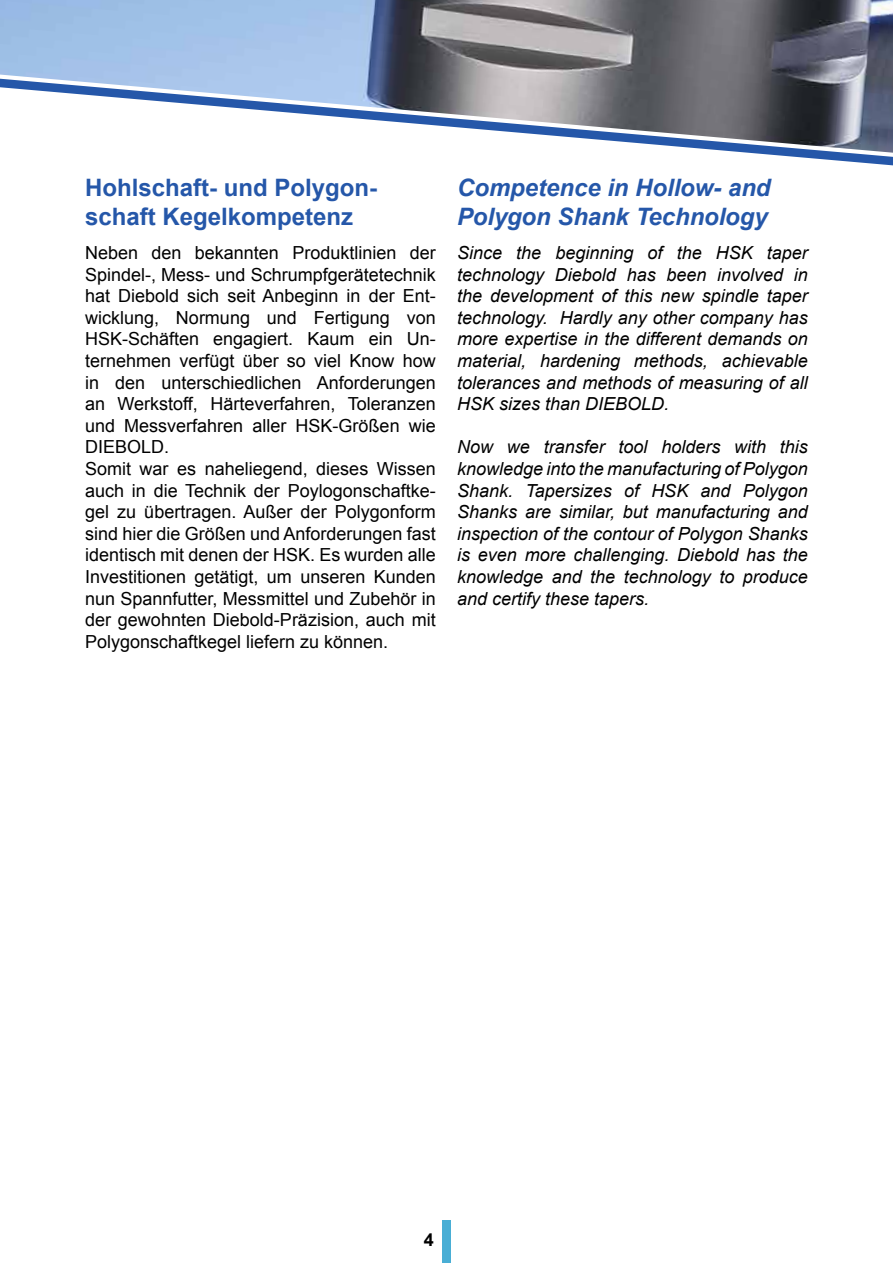
<style>
.page{position:relative;width:893px;height:1263px;background:#fff}
.page>*{position:absolute;margin:0;border:0;box-sizing:border-box;transform-origin:0 0}
.t1{font:italic 700 24px/28.8px "Arial";letter-spacing:-.005em;color:#2557a9}
.t2{font:700 24px/28.8px "Arial";color:#2557a9}
.t3{font:18px/21.6px "Arial";color:#000}
.t4{font:italic 18px/21.6px "Arial";color:#000;text-align:justify}
.t5{font:700 18px "Arial";color:#000}
</style>
<div class="page">
<img style="left:0;top:0;width:893px;height:73px">
<svg style="left:0;top:73px;width:893px;height:93px"></svg>
<div style="left:442px;top:1220px;width:9px;height:43px;background:#49aed5"></div>
<h1 class="t2" style="left:85px;top:174px;width:293px">Hohlschaft- und Polygon&shy;schaft Kegelkompetenz</h1>
<h1 class="t1" style="left:457px;top:174px;width:315px">Competence in Hollow- and<br>Polygon Shank Technology</h1>
<p class="t4" style="left:457px;top:242px;width:352px">Since the beginning of the HSK taper technology Diebold has been involved in the development of this new spindle taper technology. Hardly any other company has more expertise in the different demands on material, hardening methods, achievable tolerances and methods of measuring of all HSK sizes than DIEBOLD.</p>
<p class="t4" style="left:457px;top:437px;width:352px">Now we transfer tool holders with this knowledge into the manufacturing of Polygon Shank. Tapersizes of HSK and Polygon Shanks are similar, but manufacturing and inspection of the contour of Polygon Shanks is even more challenging. Diebold has the knowledge and the technology to produce and certify these tapers.</p>
<p class="t3" style="left:85px;top:242px;width:352px">Neben den bekannten Produktlinien der Spindel-, Mess- und Schrumpfgerätetechnik hat Diebold sich seit Anbeginn in der Ent&shy;wicklung, Normung und Fertigung von HSK-Schäften engagiert. Kaum ein Un&shy;ternehmen verfügt über so viel Know how in den unterschiedlichen Anforderungen an Werkstoff, Härteverfahren, Toleranzen und Messverfahren aller HSK-Größen wie DIEBOLD.<br>Somit war es naheliegend, dieses Wissen auch in die Technik der Poylogonschaftke&shy;gel zu übertragen. Außer der Polygonform sind hier die Größen und Anforderungen fast identisch mit denen der HSK. Es wurden alle Investitionen getätigt, um unseren Kunden nun Spannfutter, Messmittel und Zubehör in der gewohnten Diebold-Präzision, auch mit Polygonschaftkegel liefern zu können.</p>
<p class="t5" style="left:424px;top:1228px;width:12px">4</p>
</div>
